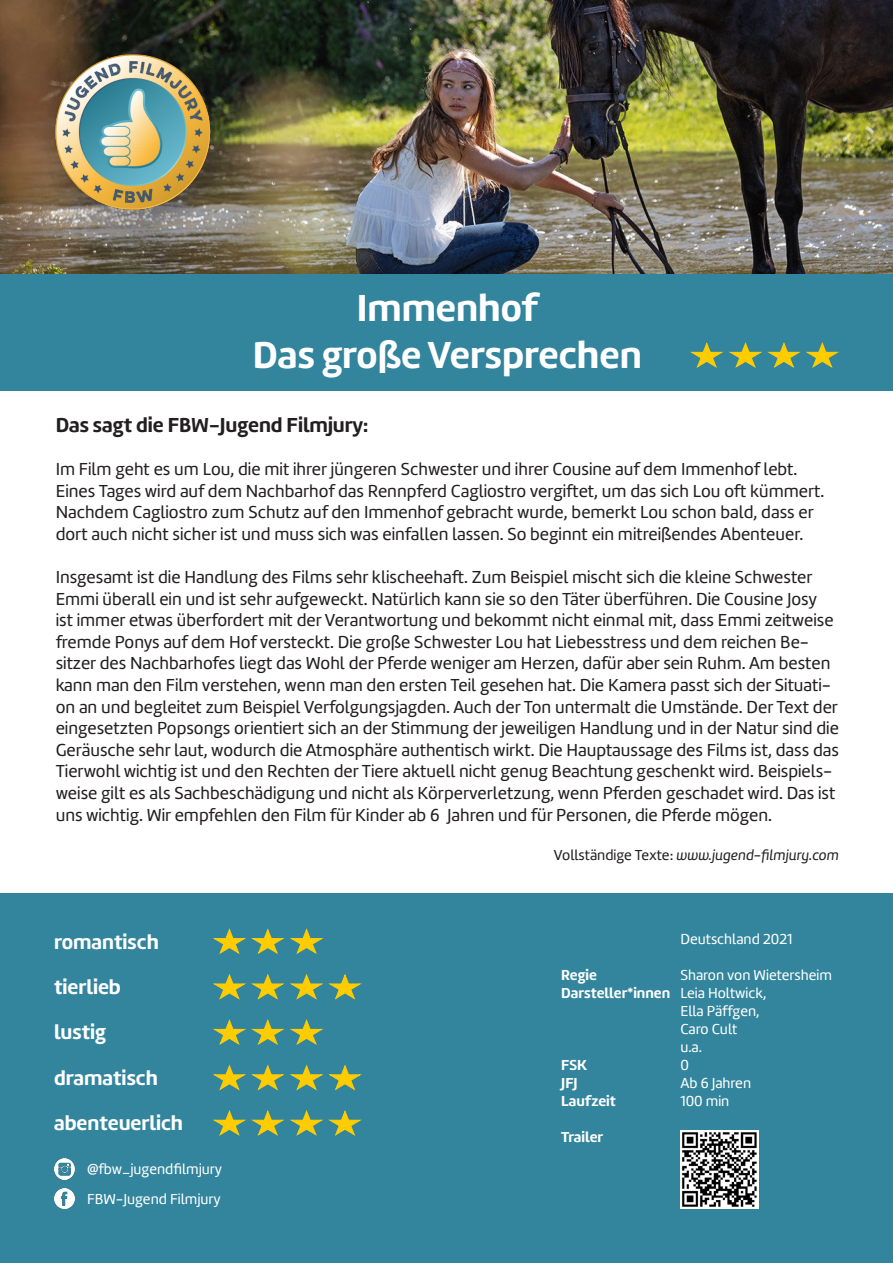
<style>
.page{position:relative;width:893px;height:1263px;background:#fff}
.page>*{position:absolute;margin:0;border:0;box-sizing:border-box;transform-origin:0 0}
.t1{font:39px "Amelia Basic Bold";color:#fff}
.t2{font:21px "Amelia Basic Bold";color:#fff}
.t3{font:21px "Amelia Basic Bold";color:#231f20}
.t4{font:18px/21.6px "Amelia Basic";color:#231f20}
.t5{font:15px "Amelia Basic";color:#fff}
.t6{font:15px "Amelia Basic Bold";color:#fff}
.t7{font:15px "Amelia Basic Italic";color:#231f20}
.s1{font-family:"Amelia Basic"}
</style>
<div class="page">
<img style="left:0;top:0;width:893px;height:274px">
<div style="left:27px;top:26px;width:228px;height:229px;background:#231f20;opacity:.52"></div>
<img style="left:45px;top:46px;width:174px;height:173px">
<div style="left:0;top:274px;width:893px;height:117px;background:#32859d"></div>
<div style="left:0;top:893px;width:893px;height:370px;background:#32859d"></div>
<img style="left:54px;top:1159px;width:20px;height:20px">
<img style="left:54px;top:1189px;width:20px;height:20px">
<svg style="left:690px;top:342px;width:149px;height:26px"></svg>
<svg style="left:213px;top:974px;width:149px;height:26px"></svg>
<svg style="left:213px;top:928px;width:111px;height:26px"></svg>
<svg style="left:213px;top:1019px;width:110px;height:26px"></svg>
<svg style="left:213px;top:1064px;width:149px;height:26px"></svg>
<svg style="left:213px;top:1110px;width:149px;height:26px"></svg>
<img style="left:680px;top:1130px;width:79px;height:79px">
<p class="t1" style="left:357px;top:285px;width:183px">Immenhof</p>
<p class="t1" style="left:253px;top:332px;width:390px">Das große Versprechen</p>
<p class="t3" style="left:56px;top:412px;width:314px">Das sagt die FBW-Jugend Filmjury:</p>
<p class="t4" style="left:56px;top:458px;width:770px">Im Film geht es um Lou, die mit ihrer jüngeren Schwester und ihrer Cousine auf dem Immenhof lebt.<br>Eines Tages wird auf dem Nachbarhof das Rennpferd Cagliostro vergiftet, um das sich Lou oft kümmert.<br>Nachdem Cagliostro zum Schutz auf den Immenhof gebracht wurde, bemerkt Lou schon bald, dass er dort auch nicht sicher ist und muss sich was einfallen lassen. So beginnt ein mitreißendes Abenteuer.</p>
<p class="t4" style="left:56px;top:566px;width:785px">Insgesamt ist die Handlung des Films sehr klischeehaft. Zum Beispiel mischt sich die kleine Schwester Emmi überall ein und ist sehr aufgeweckt. Natürlich kann sie so den Täter überführen. Die Cousine Josy<br>ist immer etwas überfordert mit der Verantwortung und bekommt nicht einmal mit, dass Emmi zeitweise fremde Ponys auf dem Hof versteckt. Die große Schwester Lou hat Liebesstress und dem reichen Be&shy;sitzer des Nachbarhofes liegt das Wohl der Pferde weniger am Herzen, dafür aber sein Ruhm. Am besten kann man den Film verstehen, wenn man den ersten Teil gesehen hat. Die Kamera passt sich der Situati&shy;on an und begleitet zum Beispiel Verfolgungsjagden. Auch der Ton untermalt die Umstände. Der Text der eingesetzten Popsongs orientiert sich an der Stimmung der jeweiligen Handlung und in der Natur sind die Geräusche sehr laut, wodurch die Atmosphäre authentisch wirkt. Die Hauptaussage des Films ist, dass das Tierwohl wichtig ist und den Rechten der Tiere aktuell nicht genug Beachtung geschenkt wird. Beispiels&shy;weise gilt es als Sachbeschädigung und nicht als Körperverletzung, wenn Pferden geschadet wird. Das ist uns wichtig. Wir empfehlen den Film für Kinder ab 6 Jahren und für Personen, die Pferde mögen.</p>
<p class="t7" style="left:554px;top:846px;width:287px"><span class="s1">Vollständige Texte:</span> www.jugend-filmjury.com</p>
<p class="t2" style="left:54px;top:929px;width:106px">romantisch</p>
<p class="t2" style="left:54px;top:974px;width:68px">tierlieb</p>
<p class="t2" style="left:54px;top:1020px;width:54px">lustig</p>
<p class="t2" style="left:54px;top:1066px;width:105px">dramatisch</p>
<p class="t2" style="left:54px;top:1111px;width:131px">abenteuerlich</p>
<p class="t5" style="left:87px;top:1160px;width:136px">@fbw_jugendfilmjury</p>
<p class="t5" style="left:87px;top:1190px;width:135px">FBW-Jugend Filmjury</p>
<p class="t6" style="left:561px;top:966px;width:37px">Regie</p>
<p class="t6" style="left:561px;top:984px;width:110px">Darsteller*innen</p>
<p class="t6" style="left:561px;top:1056px;width:27px">FSK</p>
<p class="t6" style="left:561px;top:1074px;width:18px">JFJ</p>
<p class="t6" style="left:561px;top:1092px;width:56px">Laufzeit</p>
<p class="t6" style="left:561px;top:1128px;width:44px">Trailer</p>
<p class="t5" style="left:680px;top:930px;width:114px">Deutschland 2021</p>
<p class="t5" style="left:680px;top:966px;width:153px">Sharon von Wietersheim</p>
<p class="t5" style="left:680px;top:984px;width:88px">Leia Holtwick,</p>
<p class="t5" style="left:680px;top:1002px;width:81px">Ella Päffgen,</p>
<p class="t5" style="left:680px;top:1020px;width:58px">Caro Cult</p>
<p class="t5" style="left:680px;top:1038px;width:23px">u.a.</p>
<p class="t5" style="left:680px;top:1056px;width:10px">0</p>
<p class="t5" style="left:680px;top:1074px;width:72px">Ab 6 Jahren</p>
<p class="t5" style="left:680px;top:1092px;width:51px">100 min</p>
</div>
